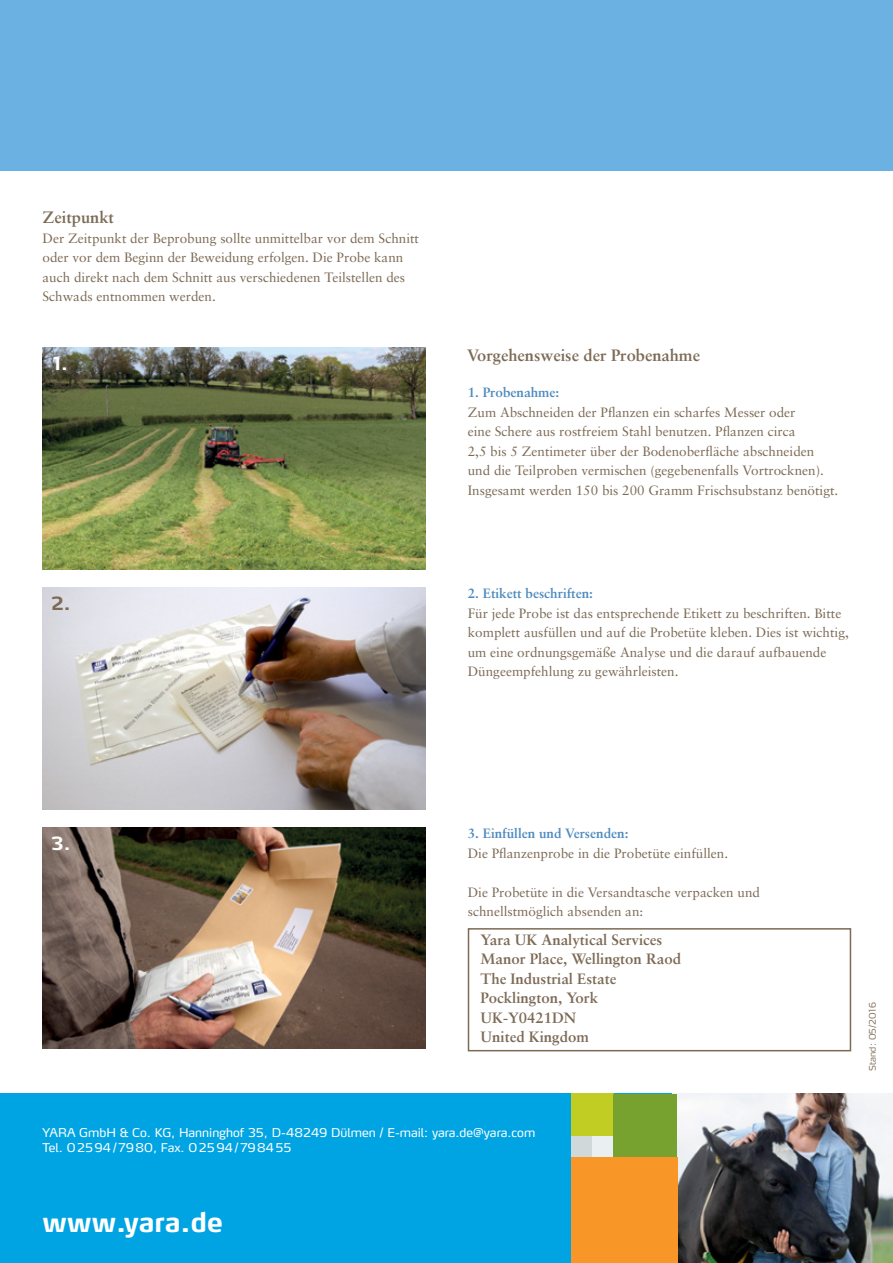
<style>
.page{position:relative;width:893px;height:1263px;background:#fff}
.page>*{position:absolute;margin:0;border:0;box-sizing:border-box;transform-origin:0 0}
.t1{font:700 27px "Yara Max LF";color:#fff}
.t2{font:700 18px "Yara Max LF";color:#fff}
.t3{font:700 18px "Yara Max LF";color:#7c6a55}
.t4{font:700 16.5px "Sabon LT Pro";color:#7c6a55}
.t5{font:700 15px/19.5px "Sabon LT Pro";color:#7c6a55}
.t6{font:13.5px/19.5px "Sabon LT Pro";color:#7c6a55}
.t7{font:700 13.5px "Sabon LT Pro";color:#4d8abe}
.t8{font:12px/14.4px "Yara Max LF";color:#fff}
.t9{font:300 9px "Yara Max LF";letter-spacing:.01em;color:#7c6a55}
</style>
<div class="page">
<div style="left:0;top:0;width:893px;height:170px;background:#6bb2e2"></div>
<div style="left:0;top:1093px;width:893px;height:170px;background:#00a4e3"></div>
<img style="left:43px;top:588px;width:382px;height:221px">
<img style="left:43px;top:348px;width:382px;height:221px">
<img style="left:43px;top:828px;width:382px;height:221px">
<img style="left:677px;top:1093px;width:216px;height:170px">
<div style="left:571px;top:1136px;width:21px;height:21px;background:#d1d8da"></div>
<div style="left:592px;top:1136px;width:21px;height:21px;background:#eaeff2"></div>
<div style="left:571px;top:1093px;width:42px;height:43px;background:#c2cd23"></div>
<div style="left:613px;top:1093px;width:64px;height:64px;background:#78a22f"></div>
<div style="left:571px;top:1157px;width:106px;height:106px;background:#f89728"></div>
<div style="left:468px;top:928px;width:383px;height:123px;border:2px solid #7c6a55"></div>
<p class="t4" style="left:43px;top:207px;width:73px">Zeitpunkt</p>
<p class="t6" style="left:43px;top:228px;width:378px">Der Zeitpunkt der Beprobung sollte unmittelbar vor dem Schnitt oder vor dem Beginn der Beweidung erfolgen. Die Probe kann auch direkt nach dem Schnitt aus verschiedenen Teilstellen des Schwads entnommen werden.</p>
<h2 class="t2" style="left:54px;top:352px;width:16px">1.</h2>
<h2 class="t3" style="left:51px;top:592px;width:21px">2.</h2>
<p class="t4" style="left:467px;top:344px;width:235px">Vorgehensweise der Probenahme</p>
<p class="t7" style="left:468px;top:384px;width:93px">1. Probenahme:</p>
<p class="t6" style="left:468px;top:402px;width:372px">Zum Abschneiden der Pflanzen ein scharfes Messer oder<br>eine Schere aus rostfreiem Stahl benutzen. Pflanzen circa<br>2,5 bis 5 Zentimeter über der Bodenoberfläche abschneiden und die Teilproben vermischen (gegebenenfalls Vortrocknen).<br>Insgesamt werden 150 bis 200 Gramm Frischsubstanz benötigt.</p>
<p class="t7" style="left:468px;top:585px;width:127px">2. Etikett beschriften:</p>
<p class="t6" style="left:468px;top:603px;width:383px">Für jede Probe ist das entsprechende Etikett zu beschriften. Bitte komplett ausfüllen und auf die Probetüte kleben. Dies ist wichtig, um eine ordnungsgemäße Analyse und die darauf aufbauende Düngeempfehlung zu gewährleisten.</p>
<h2 class="t2" style="left:51px;top:832px;width:21px">3.</h2>
<p class="t7" style="left:468px;top:825px;width:162px">3. Einfüllen und Versenden:</p>
<p class="t6" style="left:468px;top:843px;width:262px">Die Pflanzenprobe in die Probetüte einfüllen.</p>
<p class="t6" style="left:468px;top:882px;width:294px">Die Probetüte in die Versandtasche verpacken und schnellstmöglich absenden an:</p>
<p class="t5" style="left:480px;top:929px;width:202px">Yara UK Analytical Services<br>Manor Place, Wellington Raod<br>The Industrial Estate<br>Pocklington, York<br>UK-Y0421DN<br>United Kingdom</p>
<p class="t8" style="left:43px;top:1125px;width:494px">YARA GmbH &amp; Co. KG, Hanninghof 35, D-48249 Dülmen / E-mail: yara.de@yara.com<br>Tel. 02594/7980, Fax. 02594/798455</p>
<h1 class="t1" style="left:43px;top:1205px;width:182px">www.yara.de</h1>
<p class="t9" style="left:867px;top:1071px;width:70px;rotate:-90deg">Stand: 05/2016</p>
</div>
